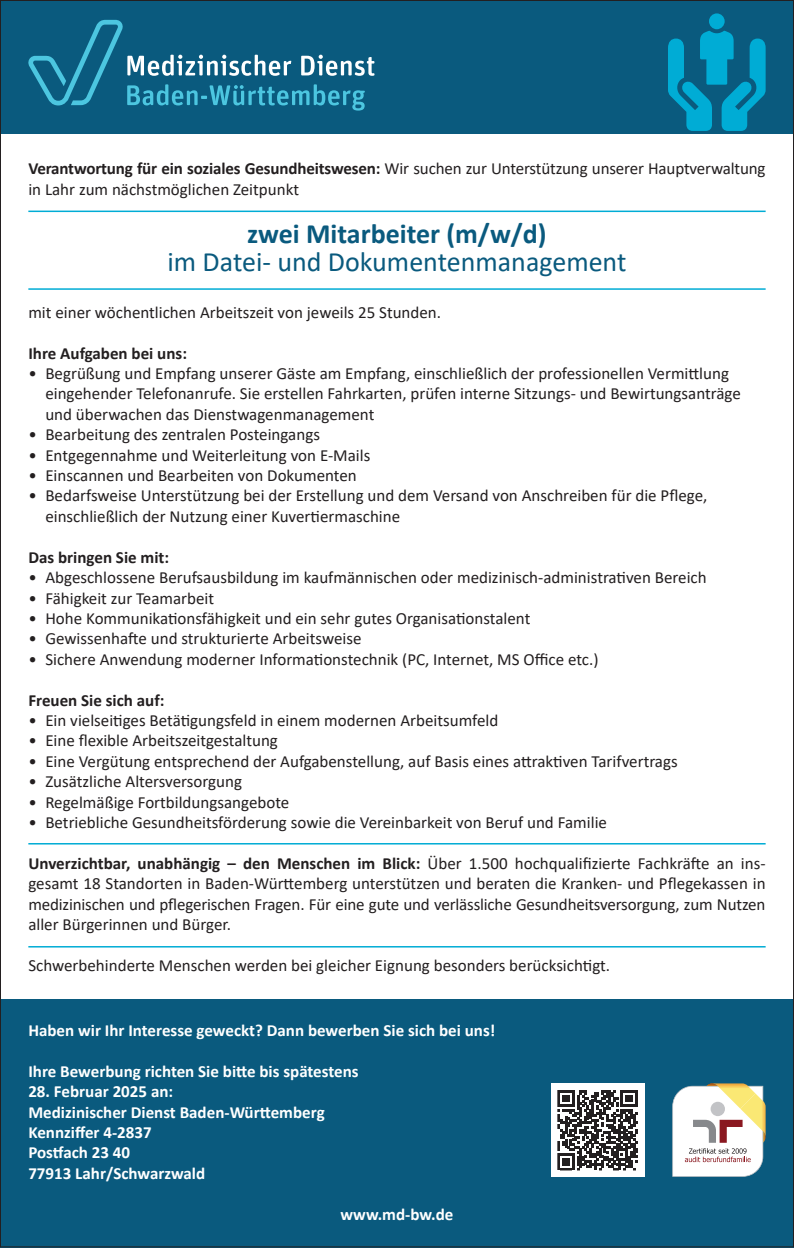
<style>
.page{position:relative;width:794px;height:1248px;background:#fff}
.page>*{position:absolute;margin:0;border:0;box-sizing:border-box;transform-origin:0 0}
.t1{font:28px "Calibri";color:#0a5a7e}
.t2{font:700 28px "Calibri";color:#0a5a7e}
.t3{font:17px/20.4px "Calibri";color:#231f20}
.t4{font:700 17px/20.4px "Calibri";color:#fff}
.t5{font:700 17px "Calibri";color:#231f20}
.s1{font-weight:700}
</style>
<div class="page">
<div style="left:0;top:0;width:794px;height:133px;background:#0a5a7e"></div>
<svg style="left:668px;top:13px;width:97px;height:118px"></svg>
<svg style="left:28px;top:20px;width:346px;height:91px"></svg>
<div style="left:0;top:999px;width:794px;height:248px;background:#0a5a7e"></div>
<svg style="left:672px;top:1083px;width:94px;height:93px;background:#e2ded3"></svg>
<svg style="left:551px;top:1083px;width:94px;height:94px;background:#979596"></svg>
<hr style="left:28px;top:210px;width:737px;height:2px;background:#00acd5">
<hr style="left:28px;top:288px;width:737px;height:2px;background:#00acd5">
<hr style="left:28px;top:843px;width:737px;height:1px;background:#00acd5">
<hr style="left:28px;top:945px;width:737px;height:2px;background:#00acd5">
<p class="t3" style="left:28px;top:158px;width:738px"><span class="s1">Verantwortung für ein soziales Gesundheitswesen:</span> Wir suchen zur Unterstützung unserer Hauptverwaltung in Lahr zum nächstmöglichen Zeitpunkt</p>
<h1 class="t2" style="left:247px;top:214px;width:301px">zwei Mitarbeiter (m/w/d)</h1>
<h1 class="t1" style="left:167px;top:242px;width:460px">im Datei- und Dokumentenmanagement</h1>
<p class="t3" style="left:28px;top:301px;width:414px">mit einer wöchentlichen Arbeitszeit von jeweils 25 Stunden.</p>
<p class="t5" style="left:28px;top:341px;width:160px">Ihre Aufgaben bei uns:</p>
<p class="t3" style="left:45px;top:363px;width:697px;text-indent:-17px">• Begrüßung und Empfang unserer Gäste am Empfang, einschließlich der professionellen Vermittlung eingehender Telefonanrufe. Sie erstellen Fahrkarten, prüfen interne Sitzungs- und Bewirtungsanträge und überwachen das Dienstwagenmanagement</p>
<p class="t3" style="left:28px;top:424px;width:293px">• Bearbeitung des zentralen Posteingangs</p>
<p class="t3" style="left:28px;top:444px;width:343px">• Entgegennahme und Weiterleitung von E-Mails</p>
<p class="t3" style="left:28px;top:465px;width:330px">• Einscannen und Bearbeiten von Dokumenten</p>
<p class="t3" style="left:45px;top:485px;width:663px;text-indent:-17px">• Bedarfsweise Unterstützung bei der Erstellung und dem Versand von Anschreiben für die Pflege, einschließlich der Nutzung einer Kuvertiermaschine</p>
<p class="t5" style="left:28px;top:545px;width:142px">Das bringen Sie mit:</p>
<p class="t3" style="left:28px;top:567px;width:680px">• Abgeschlossene Berufsausbildung im kaufmännischen oder medizinisch-administrativen Bereich</p>
<p class="t3" style="left:28px;top:587px;width:187px">• Fähigkeit zur Teamarbeit</p>
<p class="t3" style="left:28px;top:607px;width:503px">• Hohe Kommunikationsfähigkeit und ein sehr gutes Organisationstalent</p>
<p class="t3" style="left:28px;top:628px;width:335px">• Gewissenhafte und strukturierte Arbeitsweise</p>
<p class="t3" style="left:28px;top:648px;width:571px">• Sichere Anwendung moderner Informationstechnik (PC, Internet, MS Office etc.)</p>
<p class="t5" style="left:28px;top:688px;width:138px">Freuen Sie sich auf:</p>
<p class="t3" style="left:28px;top:709px;width:471px">• Ein vielseitiges Betätigungsfeld in einem modernen Arbeitsumfeld</p>
<p class="t3" style="left:28px;top:730px;width:251px">• Eine flexible Arbeitszeitgestaltung</p>
<p class="t3" style="left:28px;top:750px;width:651px">• Eine Vergütung entsprechend der Aufgabenstellung, auf Basis eines attraktiven Tarifvertrags</p>
<p class="t3" style="left:28px;top:771px;width:215px">• Zusätzliche Altersversorgung</p>
<p class="t3" style="left:28px;top:791px;width:262px">• Regelmäßige Fortbildungsangebote</p>
<p class="t3" style="left:28px;top:811px;width:580px">• Betriebliche Gesundheitsförderung sowie die Vereinbarkeit von Beruf und Familie</p>
<p class="t3" style="left:28px;top:852px;width:738px;text-align:justify"><span class="s1">Unverzichtbar, unabhängig – den Menschen im Blick:</span> Über 1.500 hochqualifizierte Fachkräfte an ins&shy;gesamt 18 Standorten in Baden-Württemberg unterstützen und beraten die Kranken- und Pflegekassen in medizinischen und pflegerischen Fragen. Für eine gute und verlässliche Gesundheitsversorgung, zum Nutzen aller Bürgerinnen und Bürger.</p>
<p class="t3" style="left:28px;top:954px;width:583px">Schwerbehinderte Menschen werden bei gleicher Eignung besonders berücksichtigt.</p>
<p class="t4" style="left:28px;top:1019px;width:468px">Haben wir Ihr Interesse geweckt? Dann bewerben Sie sich bei uns!</p>
<p class="t4" style="left:28px;top:1060px;width:332px">Ihre Bewerbung richten Sie bitte bis spätestens</p>
<p class="t4" style="left:28px;top:1080px;width:298px">28. Februar 2025 an:<br>Medizinischer Dienst Baden-Württemberg<br>Kennziffer 4-2837<br>Postfach 23 40<br>77913 Lahr/Schwarzwald</p>
<p class="t4" style="left:340px;top:1203px;width:114px">www.md-bw.de</p>
</div>
